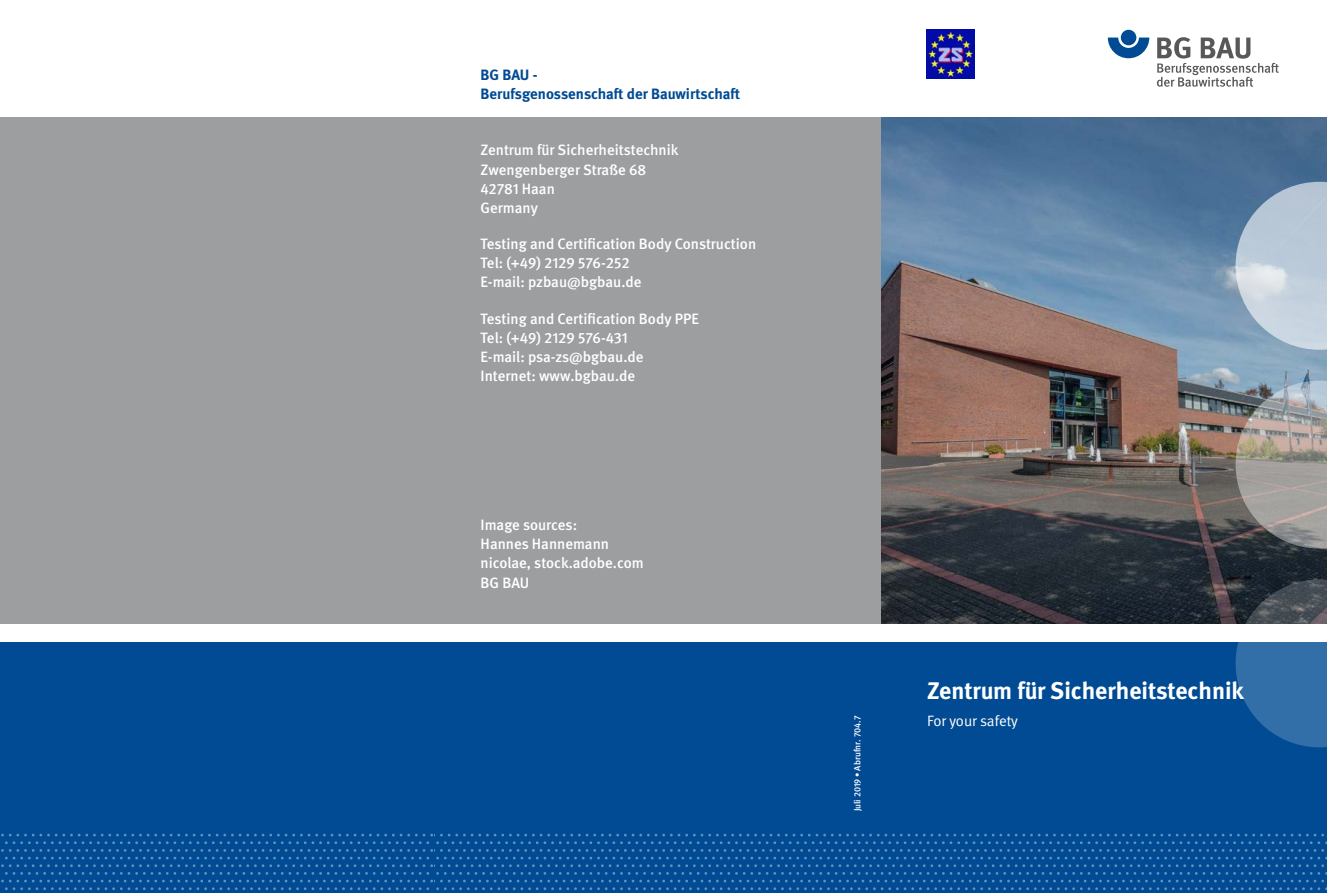
<style>
.page{position:relative;width:1327px;height:893px;background:#fff}
.page>*{position:absolute;margin:0;border:0;box-sizing:border-box;transform-origin:0 0}
.t1{font:700 24px "DGUV Meta";color:#fff}
.t2{font:500 15px/19.2px "DGUV Meta";color:#fff}
.t3{font:700 15px/19.2px "DGUV Meta";color:#004b93}
.t4{font:15px "DGUV Meta";letter-spacing:-.005em;color:#fff}
.t5{font:500 9px "DGUV Meta";color:#fff}
</style>
<div class="page">
<div style="left:867px;top:643px;width:460px;height:250px;background:#004b93"></div>
<img style="left:880px;top:118px;width:447px;height:506px">
<svg style="left:1108px;top:38px;width:41px;height:20px"></svg>
<div style="left:1120px;top:30px;width:16px;height:15px;background:#004b93;border-radius:50%"></div>
<svg style="left:1157px;top:37px;width:122px;height:50px"></svg>
<div style="left:434px;top:643px;width:446px;height:250px;background:#004b93"></div>
<div style="left:0;top:118px;width:880px;height:506px;background:#9c9e9f"></div>
<div style="left:0;top:643px;width:434px;height:250px;background:#004b93"></div>
<svg style="left:1px;top:834px;width:1326px;height:56px"></svg>
<img style="left:926px;top:30px;width:49px;height:48px">
<img style="left:1235px;top:381px;width:92px;height:168px">
<svg style="left:1235px;top:579px;width:92px;height:168px"></svg>
<svg style="left:1235px;top:182px;width:92px;height:168px;background:#afc1d1"></svg>
<p class="t3" style="left:480px;top:66px;width:261px">BG BAU -<br>Berufsgenossenschaft der Bauwirtschaft</p>
<p class="t2" style="left:480px;top:141px;width:199px">Zentrum für Sicherheitstechnik<br>Zwengenberger Straße 68<br>42781 Haan<br>Germany</p>
<p class="t2" style="left:480px;top:234px;width:277px">Testing and Certification Body Construction<br>Tel: (+49) 2129 576-252<br>E-mail: pzbau@bgbau.de</p>
<p class="t2" style="left:480px;top:309px;width:220px">Testing and Certification Body PPE<br>Tel: (+49) 2129 576-431<br>E-mail: psa-zs@bgbau.de<br>Internet: www.bgbau.de</p>
<p class="t2" style="left:480px;top:516px;width:165px">Image sources:<br>Hannes Hannemann nicolae, stock.adobe.com<br>BG BAU</p>
<p class="t5" style="left:852px;top:811px;width:97px;rotate:-90deg">Juli 2019 • Abrufnr. 704.7</p>
<h1 class="t1" style="left:927px;top:676px;width:318px">Zentrum für Sicherheitstechnik</h1>
<p class="t4" style="left:927px;top:712px;width:92px">For your safety</p>
</div>
